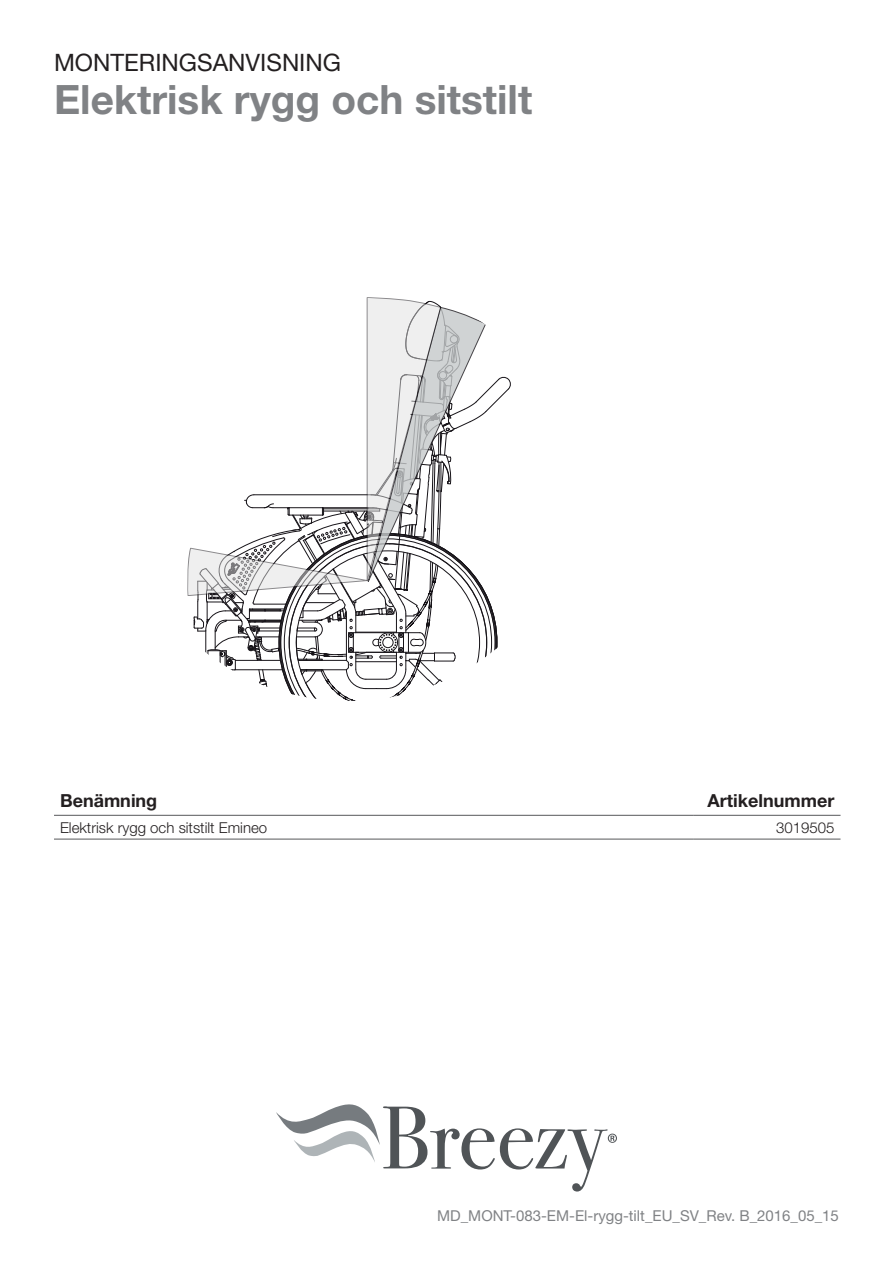
<style>
.page{position:relative;width:893px;height:1263px;background:#fff}
.page>*{position:absolute;margin:0;border:0;box-sizing:border-box;transform-origin:0 0}
.t1{font:700 40.5px "Helvetica Neue LT Pro";color:#808285}
.t2{font:24px "Helvetica Neue LT Pro";color:#231f20}
.t3{font:700 18px "Helvetica Neue LT";color:#231f20}
.t4{font:15px "Helvetica Neue LT";color:#808285}
.t5{font:300 15px "Helvetica Neue LT";color:#231f20}
</style>
<div class="page">
<svg style="left:276px;top:1104px;width:341px;height:87px"></svg>
<svg style="left:187px;top:297px;width:324px;height:404px"></svg>
<hr style="left:54px;top:815px;width:639px;height:1px;background:#57585a">
<hr style="left:693px;top:815px;width:147px;height:1px;background:#57585a">
<hr style="left:54px;top:839px;width:639px;height:1px;background:#57585a">
<hr style="left:693px;top:839px;width:147px;height:1px;background:#57585a">
<h2 class="t2" style="left:54px;top:48px;width:289px">MONTERINGSANVISNING</h2>
<h1 class="t1" style="left:54px;top:74px;width:480px">Elektrisk rygg och sitstilt</h1>
<p class="t3" style="left:60px;top:789px;width:99px">Benämning</p>
<p class="t3" style="left:708px;top:789px;width:128px">Artikelnummer</p>
<p class="t5" style="left:60px;top:818px;width:209px">Elektrisk rygg och sitstilt Emineo</p>
<p class="t5" style="left:776px;top:818px;width:60px">3019505</p>
<p class="t4" style="left:437px;top:1206px;width:403px">MD_MONT-083-EM-El-rygg-tilt_EU_SV_Rev. B_2016_05_15</p>
</div>
